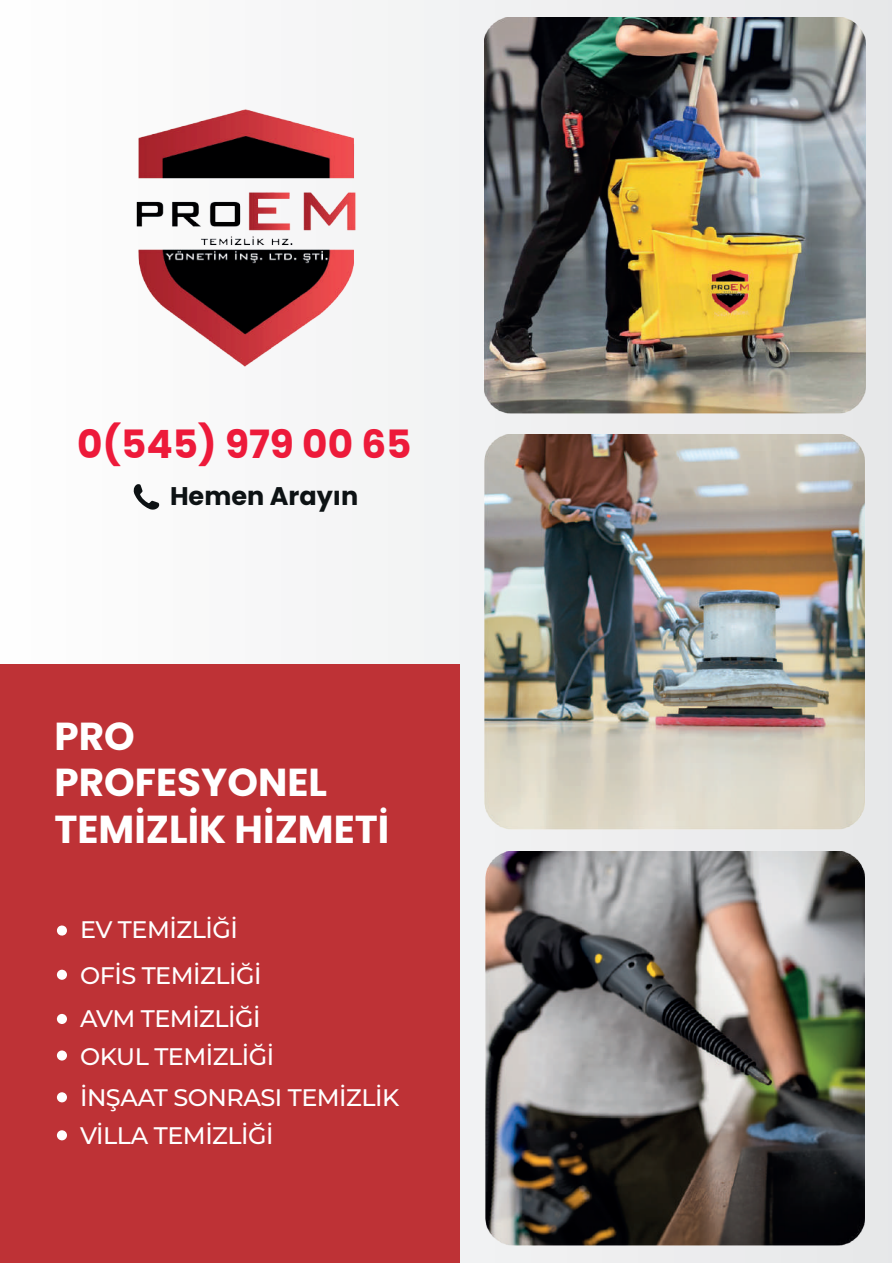
<style>
.page{position:relative;width:893px;height:1263px;background:#fff}
.page>*{position:absolute;margin:0;border:0;box-sizing:border-box;transform-origin:0 0}
.t1{font:700 39px/46.8px "Poppins";color:#fff}
.t2{font:700 39px "Poppins";color:#ed1a3a}
.t3{font:700 25.5px "Poppins";color:#0d1214}
.t4{font:500 24px/41.2px "Montserrat";letter-spacing:-.02em;color:#fff}
</style>
<div class="page">
<svg style="left:891px;top:0;width:1px;height:1263px"></svg>
<div style="left:0;top:0;width:891px;height:1263px;background:linear-gradient(to right,#fefefe,#e5e6e7)"></div>
<div style="left:0;top:664px;width:459px;height:599px;background:#be3236"></div>
<svg style="left:57px;top:925px;width:10px;height:11px"></svg>
<div style="left:57px;top:969px;width:10px;height:11px;background:#fff;border-radius:50%"></div>
<div style="left:57px;top:1014px;width:10px;height:10px;background:#fff;border-radius:50%"></div>
<div style="left:57px;top:1050px;width:10px;height:11px;background:#fff;border-radius:50%"></div>
<div style="left:57px;top:1092px;width:10px;height:10px;background:#fff;border-radius:50%"></div>
<div style="left:57px;top:1130px;width:10px;height:10px;background:#fff;border-radius:50%"></div>
<svg style="left:133px;top:484px;width:26px;height:26px"></svg>
<img style="left:477px;top:435px;width:396px;height:395px">
<img style="left:477px;top:18px;width:396px;height:396px">
<img style="left:478px;top:852px;width:394px;height:394px">
<img style="left:13px;top:69px;width:468px;height:331px">
<h1 class="t2" style="left:77px;top:422px;width:336px">0(545) 979 00 65</h1>
<p class="t3" style="left:170px;top:481px;width:190px">Hemen Arayın</p>
<h1 class="t1" style="left:54px;top:713px;width:336px">PRO<br>PROFESYONEL<br>TEMİZLİK HİZMETİ</h1>
<p class="t4" style="left:80px;top:908px;width:159px">EV TEMİZLİĞİ</p>
<p class="t4" style="left:80px;top:952px;width:183px;line-height:43.5px">OFİS TEMİZLİĞİ<br>AVM TEMİZLİĞİ</p>
<p class="t4" style="left:80px;top:1035px;width:321px">OKUL TEMİZLİĞİ<br>İNŞAAT SONRASI TEMİZLİK</p>
<p class="t4" style="left:80px;top:1114px;width:195px">VİLLA TEMİZLİĞİ</p>
</div>
